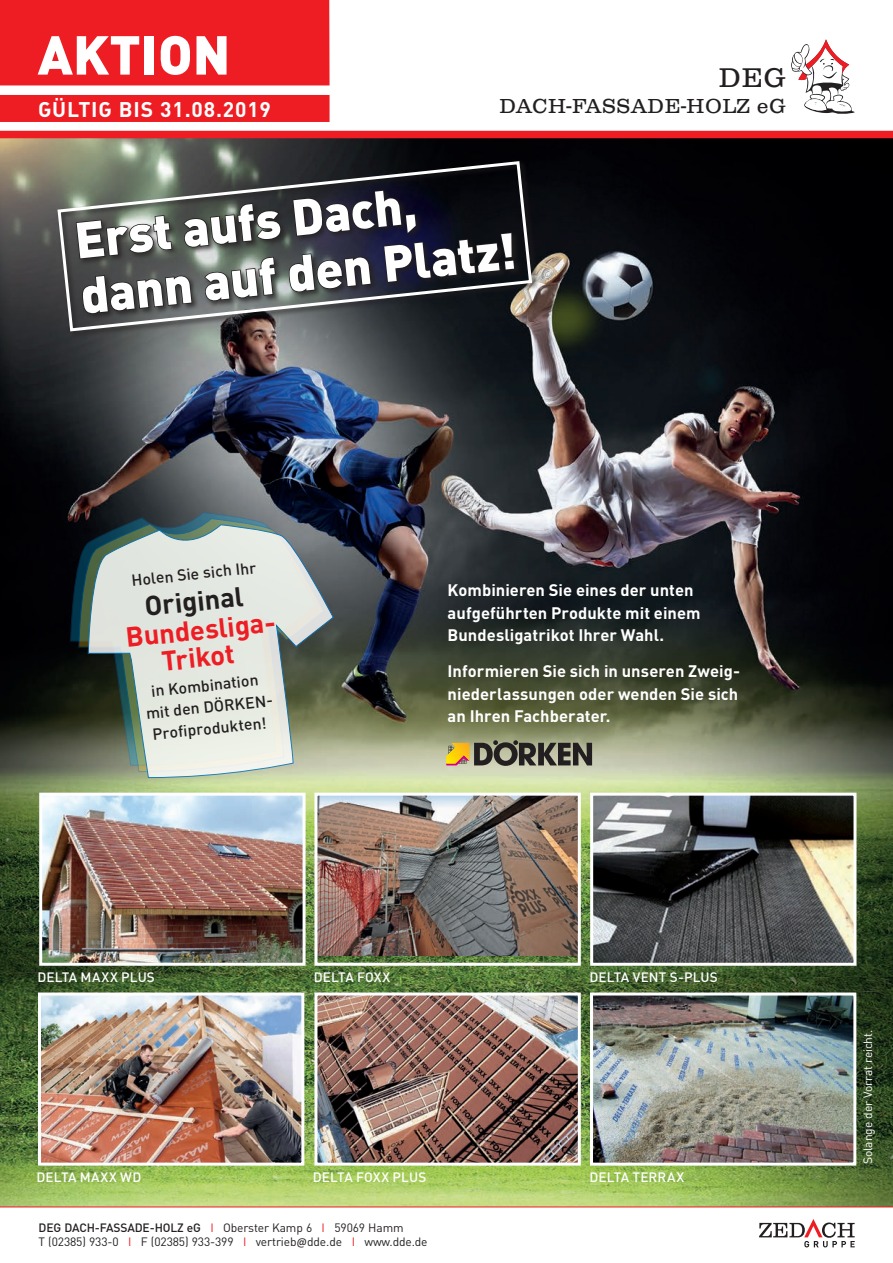
<style>
.page{position:relative;width:893px;height:1263px;background:#fff}
.page>*{position:absolute;margin:0;border:0;box-sizing:border-box;transform-origin:0 0}
.t1{font:900 54px "DIN";color:#fff}
.t2{font:900 49.95px/55.5px "DIN";color:#fff}
.t3{font:300 28.05px "Clarendon T";color:#231f20}
.t4{font:700 27.3px/27.3px "DIN";color:#ee1d23;text-align:center}
.t5{font:700 27.3px "DIN";color:#231f20}
.t6{font:700 21px "DIN";letter-spacing:.04em;color:#fff}
.t7{font:300 21px "Clarendon T";letter-spacing:.025em;color:#231f20}
.t8{font:700 16.5px/22.5px "DIN";color:#fff}
.t9{font:500 15.9px/21.6px "DIN";color:#231f20;text-align:center}
.t10{font:500 13.5px "DIN";letter-spacing:.01em;color:#fff}
.t11{font:12px/14.4px "DIN";letter-spacing:-.01em;color:#231f20}
.t12{font:12px "DIN";letter-spacing:-.01em;color:#fff}
.s1{font-weight:500}
.s2{color:#ee1d23}
.s3{font-family:"Calibri"}
</style>
<div class="page">
<img style="left:0;top:138px;width:893px;height:1068px">
<div style="left:0;top:0;width:330px;height:85px;background:#ee1d23"></div>
<div style="left:0;top:95px;width:330px;height:27px;background:#ee1d23"></div>
<div style="left:0;top:131px;width:893px;height:7px;background:#ee1d23"></div>
<svg style="left:759px;top:1219px;width:96px;height:28px"></svg>
<svg style="left:791px;top:39px;width:64px;height:75px"></svg>
<div style="left:56px;top:160px;width:483px;height:179px;background:#231f20;opacity:.75"></div>
<svg style="left:56px;top:159px;width:478px;height:174px;background:#424446"></svg>
<hr style="left:0;top:1206px;width:893px;height:1px;background:#ee1d23">
<img style="left:43px;top:797px;width:259px;height:165px">
<div style="left:39px;top:793px;width:267px;height:173px;border:3px solid #fff"></div>
<img style="left:318px;top:996px;width:259px;height:165px">
<div style="left:314px;top:992px;width:267px;height:173px;border:3px solid #fff"></div>
<img style="left:318px;top:797px;width:259px;height:159px">
<div style="left:314px;top:793px;width:267px;height:173px;border:3px solid #fff"></div>
<img style="left:42px;top:996px;width:258px;height:165px">
<div style="left:38px;top:992px;width:266px;height:173px;border:3px solid #fff"></div>
<img style="left:594px;top:797px;width:258px;height:165px">
<div style="left:590px;top:793px;width:266px;height:173px;border:3px solid #fff"></div>
<img style="left:594px;top:996px;width:258px;height:165px">
<div style="left:590px;top:992px;width:266px;height:173px;border:3px solid #fff"></div>
<svg style="left:446px;top:740px;width:146px;height:26px;background:#797154"></svg>
<svg style="left:70px;top:512px;width:246px;height:254px;background:#273235"></svg>
<svg style="left:78px;top:519px;width:246px;height:253px;background:#2e403e"></svg>
<svg style="left:88px;top:525px;width:246px;height:253px;background:#b8c0b6"></svg>
<h1 class="t1" style="left:38px;top:19px;width:194px">AKTION</h1>
<p class="t6" style="left:38px;top:96px;width:234px">GÜLTIG BIS 31.08.2019</p>
<h3 class="t3" style="left:719px;top:61px;width:68px">DEG</h3>
<p class="t7" style="left:499px;top:93px;width:288px">DACH-FASSADE-HOLZ eG</p>
<h2 class="t2" style="left:72px;top:211px;width:439px;rotate:-6deg">Erst aufs Dach, dann auf den Platz!</h2>
<p class="t9" style="left:130px;top:569px;width:127px;rotate:-6deg">Holen Sie sich Ihr</p>
<h3 class="t5" style="left:143px;top:589px;width:101px;rotate:-6deg">Original</h3>
<h3 class="t4" style="left:124px;top:623px;width:154px;rotate:-6deg">Bundesliga-<br>Trikot</h3>
<p class="t9" style="left:143px;top:680px;width:130px;rotate:-6deg">in Kombination mit den DÖRKEN-<br>Profi produkten!</p>
<p class="t8" style="left:448px;top:578px;width:254px">Kombinieren Sie eines der unten aufgeführten Produkte mit einem<br>Bundesligatrikot Ihrer Wahl.</p>
<p class="t8" style="left:448px;top:659px;width:294px;text-align:justify">Informieren Sie sich in unseren Zweig&shy;niederlassungen oder wenden Sie sich an Ihren Fachberater.</p>
<p class="t10" style="left:37px;top:968px;width:119px">DELTA MAXX PLUS</p>
<p class="t10" style="left:314px;top:968px;width:78px">DELTA FOXX</p>
<p class="t10" style="left:589px;top:968px;width:130px">DELTA VENT S-PLUS</p>
<p class="t10" style="left:37px;top:1168px;width:106px">DELTA MAXX WD</p>
<p class="t10" style="left:313px;top:1168px;width:115px">DELTA FOXX PLUS</p>
<p class="t10" style="left:589px;top:1168px;width:97px">DELTA TERRAX</p>
<p class="t11" style="left:39px;top:1220px;width:390px"><span class="s1">DEG DACH-FASSADE-HOLZ eG</span> <span class="s2">I</span> Oberster Kamp 6 <span class="s2">I</span> 59069 Hamm<br>T (02385) 933-0 <span class="s2">I</span> F (02385) 933-399 <span class="s2">I</span> vertrieb<span class="s3">@</span>dde.de <span class="s2">I</span> www.dde.de</p>
<p class="t12" style="left:860px;top:1164px;width:136px;rotate:-90deg">Solange der Vorrat reicht.</p>
</div>
